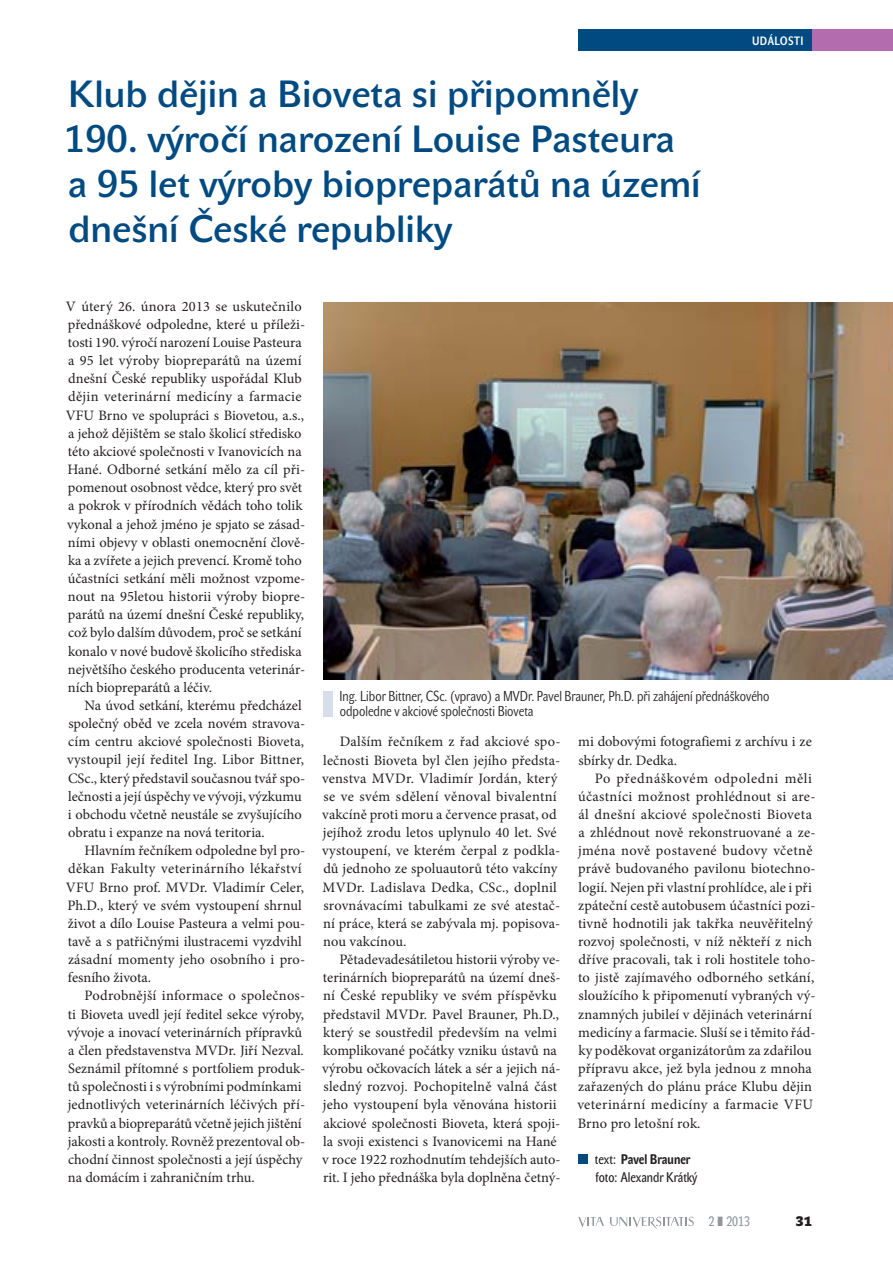
<style>
.page{position:relative;width:893px;height:1263px;background:#fff}
.page>*{position:absolute;margin:0;border:0;box-sizing:border-box;transform-origin:0 0}
.t1{font:37.5px/45px "John Sans Medium Pro";color:#004a82}
.t2{font:14.4px/18.1px "Minion Pro";color:#231f20}
.t3{font:14.25px/15.8px "John Sans Cond Lite Pro";color:#231f20}
.t4{font:13.8px/18.1px "John Sans Cond Text Pro";color:#231f20}
.t5{font:13.5px "John Sans Cond Text Pro";color:#939598}
.t6{font:700 13.5px "John Sans Heavy Pro";color:#231f20}
.t7{font:12px "John Sans Cond Med Pro";letter-spacing:.04em;color:#fff}
.s1{font-weight:700}
</style>
<div class="page">
<svg style="left:578px;top:1217px;width:26px;height:10px"></svg>
<svg style="left:610px;top:1217px;width:84px;height:12px"></svg>
<div style="left:812px;top:30px;width:81px;height:21px;background:#b36cad"></div>
<div style="left:578px;top:30px;width:234px;height:21px;background:#004a82"></div>
<img style="left:323px;top:302px;width:570px;height:378px">
<div style="left:323px;top:691px;width:10px;height:26px;background:#d7deeb"></div>
<div style="left:578px;top:1154px;width:10px;height:10px;background:#004a82"></div>
<h1 class="t1" style="left:64px;top:76px;width:638px">Klub dějin a Bioveta si připomněly 190. výročí narození Louise Pasteura a 95 let výroby biopreparátů na území dnešní České republiky</h1>
<p class="t7" style="left:752px;top:36px;width:53px">UDÁLOSTI</p>
<p class="t2" style="left:66px;top:298px;width:241px">V úterý 26. února 2013 se uskutečnilo přednáškové odpoledne, které u příleži&shy;tosti 190. výročí narození Louise Pasteura a 95 let výroby biopreparátů na území dnešní České republiky uspořádal Klub dějin veterinární medicíny a farmacie VFU Brno ve spolupráci s Biovetou, a.s., a jehož dějištěm se stalo školicí středisko této akciové společnosti v Ivanovicích na Hané. Odborné setkání mělo za cíl při&shy;pomenout osobnost vědce, který pro svět a pokrok v přírodních vědách toho tolik vykonal a jehož jméno je spjato se zásad&shy;ními objevy v oblasti onemocnění člově&shy;ka a zvířete a jejich prevencí. Kromě toho účastníci setkání měli možnost vzpome&shy;nout na 95letou historii výroby biopre&shy;parátů na území dnešní České republiky, což bylo dalším důvodem, proč se setkání konalo v nové budově školicího střediska největšího českého producenta veterinár&shy;ních biopreparátů a léčiv.</p>
<p class="t2" style="left:67px;top:698px;width:240px;text-indent:18px">Na úvod setkání, kterému předcházel společný oběd ve zcela novém stravova&shy;cím centru akciové společnosti Bioveta, vystoupil její ředitel Ing. Libor Bittner, CSc., který představil současnou tvář spo&shy;lečnosti a její úspěchy ve vývoji, výzkumu i obchodu včetně neustále se zvyšujícího obratu i expanze na nová teritoria.</p>
<p class="t2" style="left:66px;top:843px;width:241px;text-indent:19px">Hlavním řečníkem odpoledne byl pro&shy;děkan Fakulty veterinárního lékařství VFU Brno prof. MVDr. Vladimír Celer, Ph.D., který ve svém vystoupení shrnul život a dílo Louise Pasteura a velmi pou&shy;tavě a s patřičnými ilustracemi vyzdvihl zásadní momenty jeho osobního i pro&shy;fesního života.</p>
<p class="t2" style="left:67px;top:988px;width:240px;text-indent:17px">Podrobnější informace o společnos&shy;ti Bioveta uvedl její ředitel sekce výroby, vývoje a inovací veterinárních přípravků a člen představenstva MVDr. Jiří Nezval.<br>Seznámil přítomné s portfoliem produk&shy;tů společnosti i s výrobními podmínkami jednotlivých veterinárních léčivých pří&shy;pravků a biopreparátů včetně jejich jištění jakosti a kontroly. Rovněž prezentoval ob&shy;chodní činnost společnosti a její úspěchy na domácím i zahraničním trhu.</p>
<p class="t3" style="left:339px;top:689px;width:432px">Ing. Libor Bittner, CSc. (vpravo) a MVDr. Pavel Brauner, Ph.D. při zahájení přednáškového odpoledne v akciové společnosti Bioveta</p>
<p class="t2" style="left:322px;top:734px;width:240px;text-indent:17px">Dalším řečníkem z řad akciové spo&shy;lečnosti Bioveta byl člen jejího předsta&shy;venstva MVDr. Vladimír Jordán, který se ve svém sdělení věnoval bivalentní vakcíně proti moru a července prasat, od jejíhož zrodu letos uplynulo 40 let. Své vystoupení, ve kterém čerpal z podkla&shy;dů jednoho ze spoluautorů této vakcíny MVDr. Ladislava Dedka, CSc., doplnil srovnávacími tabulkami ze své atestač&shy;ní práce, která se zabývala mj. popisova&shy;nou vakcínou.</p>
<p class="t2" style="left:322px;top:952px;width:240px;text-indent:17px">Pětadevadesátiletou historii výroby ve&shy;terinárních biopreparátů na území dneš&shy;ní České republiky ve svém příspěvku představil MVDr. Pavel Brauner, Ph.D., který se soustředil především na velmi komplikované počátky vzniku ústavů na výrobu očkovacích látek a sér a jejich ná&shy;sledný rozvoj. Pochopitelně valná část jeho vystoupení byla věnována historii akciové společnosti Bioveta, která spoji&shy;la svoji existenci s Ivanovicemi na Hané v roce 1922 rozhodnutím tehdejších auto&shy;rit. I jeho přednáška byla doplněna četný-</p>
<p class="t2" style="left:578px;top:734px;width:235px">mi dobovými fotografiemi z archívu i ze sbírky dr. Dedka.</p>
<p class="t2" style="left:577px;top:770px;width:240px;text-indent:17px">Po přednáškovém odpoledni měli účastníci možnost prohlédnout si are&shy;ál dnešní akciové společnosti Bioveta a zhlédnout nově rekonstruované a ze&shy;jména nově postavené budovy včetně právě budovaného pavilonu biotechno&shy;logií. Nejen při vlastní prohlídce, ale i při zpáteční cestě autobusem účastníci pozi&shy;tivně hodnotili jak takřka neuvěřitelný rozvoj společnosti, v níž někteří z nich dříve pracovali, tak i roli hostitele toho&shy;to jistě zajímavého odborného setkání, sloužícího k připomenutí vybraných vý&shy;znamných jubileí v dějinách veterinární medicíny a farmacie. Sluší se i těmito řád&shy;ky poděkovat organizátorům za zdařilou přípravu akce, jež byla jednou z mnoha zařazených do plánu práce Klubu dějin veterinární medicíny a farmacie VFU Brno pro letošní rok.</p>
<p class="t4" style="left:595px;top:1151px;width:104px">text: <span class="s1">Pavel Brauner </span>foto: Alexandr Krátký</p>
<p class="t5" style="left:708px;top:1217px;width:43px">2 ❚ 2013</p>
<p class="t6" style="left:795px;top:1217px;width:18px">31</p>
</div>
